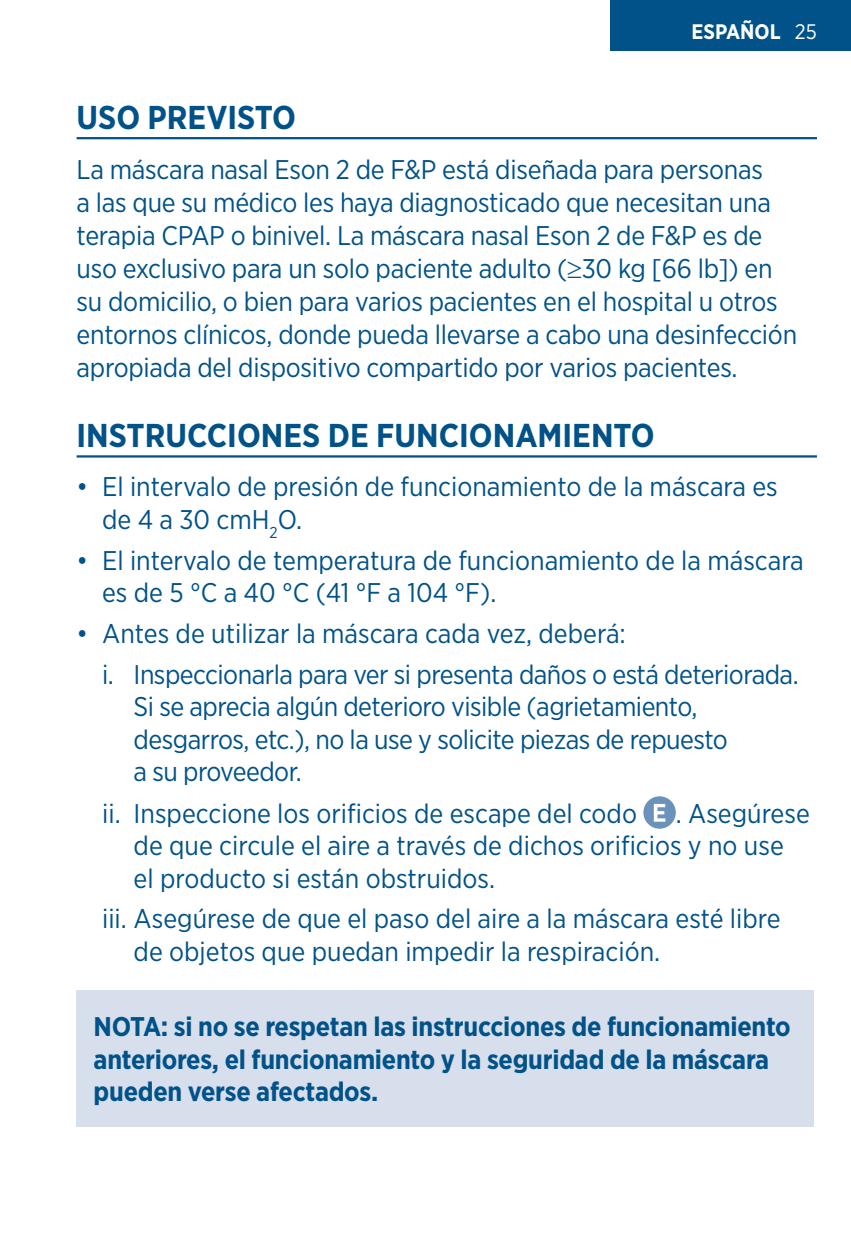
<style>
.page{position:relative;width:851px;height:1234px;background:#fff}
.page>*{position:absolute;margin:0;border:0;box-sizing:border-box;transform-origin:0 0}
.t1{font:700 33px "Gotham Narrow";color:#005288}
.t2{font:27px/32.4px "Gotham Narrow";letter-spacing:-.01em;color:#005288}
.t3{font:700 27px/32.4px "Gotham Narrow";letter-spacing:-.01em;color:#005288}
.t4{font:700 21px "Gotham Narrow";color:#fff}
.s1{font-weight:400}
</style>
<div class="page">
<div style="left:610px;top:0;width:240px;height:51px;background:#005288"></div>
<hr style="left:77px;top:137px;width:739px;height:2px;background:#005288">
<hr style="left:77px;top:455px;width:739px;height:2px;background:#005288">
<div style="left:643px;top:796px;width:32px;height:32px;background:#6a92bb;border-radius:50%"></div>
<svg style="left:653px;top:803px;width:12px;height:18px"></svg>
<div style="left:77px;top:989px;width:736px;height:136px;background:#d7dfec"></div>
<p class="t4" style="left:691px;top:18px;width:127px">ESPAÑOL <span class="s1">25</span></p>
<p class="t1" style="left:77px;top:96px;width:221px">USO PREVISTO</p>
<p class="t2" style="left:77px;top:152px;width:722px">La máscara nasal Eson 2 de F&amp;P está diseñada para personas<br>a las que su médico les haya diagnosticado que necesitan una terapia CPAP o binivel. La máscara nasal Eson 2 de F&amp;P es de uso exclusivo para un solo paciente adulto (≥30 kg [66 lb]) en su domicilio, o bien para varios pacientes en el hospital u otros entornos clínicos, donde pueda llevarse a cabo una desinfección apropiada del dispositivo compartido por varios pacientes.</p>
<p class="t1" style="left:77px;top:414px;width:579px">INSTRUCCIONES DE FUNCIONAMIENTO</p>
<p class="t2" style="left:102px;top:470px;width:677px;text-indent:-26px">• El intervalo de presión de funcionamiento de la máscara es de 4 a 30 cmH<sub>2</sub>O.</p>
<p class="t2" style="left:102px;top:543px;width:703px;text-indent:-26px">• El intervalo de temperatura de funcionamiento de la máscara es de 5 °C a 40 °C (41 °F a 104 °F).</p>
<p class="t2" style="left:102px;top:612px;width:698px;line-height:40.8px;text-indent:-26px">• Antes de utilizar la máscara cada vez, deberá:<br>i. Inspeccionarla para ver si presenta daños o está deteriorada.</p>
<p class="t2" style="left:134px;top:690px;width:595px">Si se aprecia algún deterioro visible (agrietamiento, desgarros, etc.), no la use y solicite piezas de repuesto a su proveedor.</p>
<p class="t2" style="left:102px;top:796px;width:536px">ii. Inspeccione los orificios de escape del codo</p>
<p class="t2" style="left:134px;top:796px;width:677px;text-indent:542px">. Asegúrese de que circule el aire a través de dichos orificios y no use el producto si están obstruidos.</p>
<p class="t2" style="left:134px;top:902px;width:648px;text-indent:-31px">iii. Asegúrese de que el paso del aire a la máscara esté libre de objetos que puedan impedir la respiración.</p>
<p class="t3" style="left:94px;top:1010px;width:698px">NOTA: si no se respetan las instrucciones de funcionamiento anteriores, el funcionamiento y la seguridad de la máscara pueden verse afectados.</p>
</div>
